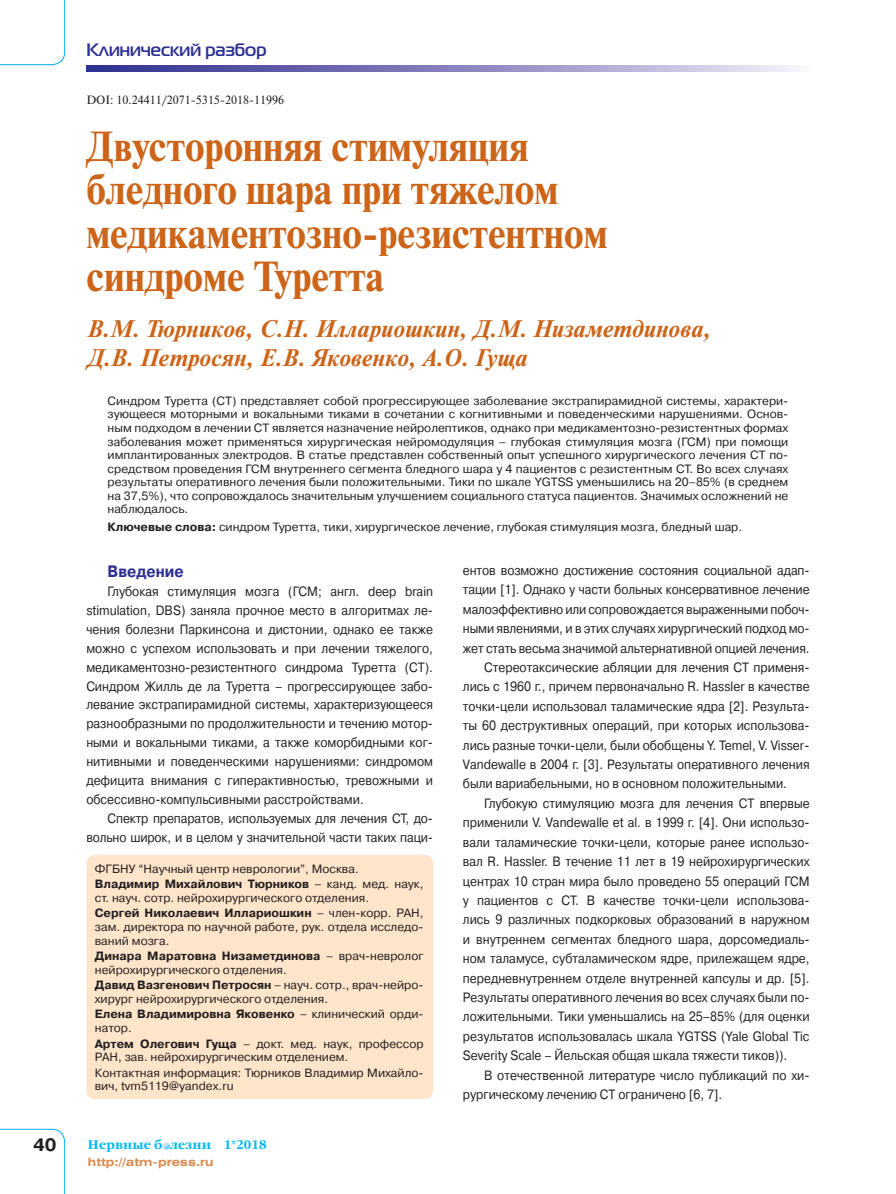
<style>
.page{position:relative;width:896px;height:1194px;background:#fff}
.page>*{position:absolute;margin:0;border:0;box-sizing:border-box;transform-origin:0 0}
.t1{font:700 42px/43.5px "Newton C";color:#cc6519;scale:.93 1}
.t2{font:italic 700 24px/28.8px "Newton C";letter-spacing:.01em;color:#cc6519}
.t3{font:700 18px "Magistral C";color:#2e3092}
.t4{font:700 18px "Pragmatica C";color:#231f20}
.t5{font:700 16.5px "Pragmatica C";color:#2e3092;scale:.9 1}
.t6{font:13.5px/18.9px "Pragmatica C";color:#231f20;text-align:justify;scale:.9 1}
.t7{font:700 12.45px "Garamond C";letter-spacing:.01em;color:#00b9f2}
.t8{font:12px/13.5px "Pragmatica C";color:#231f20}
.t9{font:700 12px/13.5px "Pragmatica C";color:#231f20}
.t10{font:12px "Newton C";color:#231f20}
.t11{font:700 11.25px "Helios Ext C";color:#da8b51}
.s1{font-weight:700}
.s2{font-weight:400}
</style>
<div class="page">
<svg style="left:163px;top:1142px;width:7px;height:7px"></svg>
<svg style="left:0;top:0;width:65px;height:65px"></svg>
<svg style="left:0;top:1128px;width:65px;height:65px"></svg>
<svg style="left:86px;top:65px;width:710px;height:6px"></svg>
<div style="left:86px;top:854px;width:347px;height:244px;background:#ffe5ca;border-radius:9px"></div>
<h3 class="t4" style="left:33px;top:1138px;width:25px">40</h3>
<h3 class="t3" style="left:86px;top:43px;width:181px">Клинический разбор</h3>
<p class="t10" style="left:86px;top:96px;width:199px">DOI: 10.24411/2071-5315-2018-11996</p>
<h1 class="t1" style="left:86px;top:128px;width:562px">Двусторонняя стимуляция бледного шара при тяжелом медикаментозно-резистентном синдроме Туретта</h1>
<h2 class="t2" style="left:86px;top:316px;width:625px">В.М. Тюрников, С.Н. Иллариошкин, Д.М. Низаметдинова,<br>Д.В. Петросян, Е.В. Яковенко, А.О. Гуща</h2>
<p class="t8" style="left:108px;top:395px;width:682px;text-align:justify">Синдром Туретта (СТ) представляет собой прогрессирующее заболевание экстрапирамидной системы, характери&shy;зующееся моторными и вокальными тиками в сочетании с когнитивными и поведенческими нарушениями. Основ&shy;ным подходом в лечении СТ является назначение нейролептиков, однако при медикаментозно-резистентных формах заболевания может применяться хирургическая нейромодуляция – глубокая стимуляция мозга (ГСМ) при помощи имплантированных электродов. В статье представлен собственный опыт успешного хирургического лечения СТ по&shy;средством проведения ГСМ внутреннего сегмента бледного шара у 4 пациентов с резистентным СТ. Во всех случаях результаты оперативного лечения были положительными. Тики по шкале YGTSS уменьшились на 20–85% (в среднем на 37,5%), что сопровождалось значительным улучшением социального статуса пациентов. Значимых осложнений не наблюдалось.</p>
<p class="t8" style="left:108px;top:521px;width:636px"><span class="s1">Ключевые слова:</span> синдром Туретта, тики, хирургическое лечение, глубокая стимуляция мозга, бледный шар.</p>
<p class="t5" style="left:108px;top:565px;width:86px">Введение</p>
<p class="t6" style="left:86px;top:583px;width:387px;text-indent:21px">Глубокая стимуляция мозга (ГСМ; англ. deep brain stimulation, DBS) заняла прочное место в алгоритмах ле&shy;чения болезни Паркинсона и дистонии, однако ее также можно с успехом использовать и при лечении тяжелого, медикаментозно-резистентного синдрома Туретта (СТ).<br>Синдром Жилль де ла Туретта – прогрессирующее забо&shy;левание экстрапирамидной системы, характеризующееся разнообразными по продолжительности и течению мотор&shy;ными и вокальными тиками, а также коморбидными ког&shy;нитивными и поведенческими нарушениями: синдромом дефицита внимания с гиперактивностью, тревожными и обсессивно-компульсивными расстройствами.</p>
<p class="t6" style="left:86px;top:810px;width:387px;text-align:right">Спектр препаратов, используемых для лечения СТ, до&shy;вольно широк, и в целом у значительной части таких паци-</p>
<p class="t8" style="left:95px;top:861px;width:330px;line-height:15.6px">ФГБНУ “Научный центр неврологии”, Москва.<br><span class="s1">Владимир Михайлович Тюрников</span> – канд. мед. наук,</p>
<p class="t8" style="left:95px;top:890px;width:330px;line-height:15.6px">ст. науч. сотр. нейрохирургического отделения.<br><span class="s1">Сергей Николаевич Иллариошкин</span> – член-корр. РАН,</p>
<p class="t8" style="left:95px;top:921px;width:330px">зам. директора по научной работе, рук. отдела исследо&shy;ваний мозга.</p>
<p class="t8" style="left:95px;top:950px;width:330px"><span class="s1">Динара Маратовна Низаметдинова</span> – врач-невролог нейрохирургического отделения.</p>
<p class="t8" style="left:95px;top:979px;width:330px"><span class="s1">Давид Вазгенович Петросян</span> – науч. сотр., врач-ней ро&shy;хирург нейрохирургического отделения.</p>
<p class="t9" style="left:95px;top:1008px;width:330px">Елена Владимировна Яковенко <span class="s2">– клинический орди&shy;натор.</span></p>
<p class="t8" style="left:95px;top:1037px;width:330px"><span class="s1">Артем Олегович Гуща</span> – докт. мед. наук, профессор<br>РАН, зав. нейрохирургическим отделением.</p>
<p class="t8" style="left:95px;top:1066px;width:330px">Контактная информация: Тюрников Владимир Михайло&shy;вич, tvm5119@yandex.ru</p>
<p class="t7" style="left:88px;top:1137px;width:180px">Нервные б лезни 1*2018</p>
<p class="t11" style="left:88px;top:1156px;width:127px">http://atm-press.ru</p>
<p class="t6" style="left:463px;top:562px;width:387px">ентов возможно достижение состояния социальной адап-</p>
<p class="t6" style="left:463px;top:581px;width:387px">тации [1]. Однако у части больных консервативное лечение</p>
<p class="t6" style="left:463px;top:601px;width:387px">малоэффективно или сопровождается выраженными побоч-</p>
<p class="t6" style="left:463px;top:620px;width:387px">ными явлениями, и в этих случаях хирургический подход мо-</p>
<p class="t6" style="left:463px;top:639px;width:387px">жет стать весьма значимой альтернативной опцией лечения.</p>
<p class="t6" style="left:484px;top:659px;width:363px">Стереотаксические абляции для лечения СТ применя-</p>
<p class="t6" style="left:463px;top:678px;width:387px">лись с 1960 г., причем первоначально R. Hassler в качестве</p>
<p class="t6" style="left:463px;top:698px;width:387px">точки-цели использовал таламические ядра [2]. Результа-</p>
<p class="t6" style="left:463px;top:717px;width:387px">ты 60 деструктивных операций, при которых использова-</p>
<p class="t6" style="left:463px;top:736px;width:386px">лись разные точки-цели, были обобщены Y. Temel, V. Visser-</p>
<p class="t6" style="left:463px;top:756px;width:387px">Vandewalle в 2004 г. [3]. Результаты оперативного лечения</p>
<p class="t6" style="left:463px;top:775px;width:361px">были вариабельными, но в основном положительными.</p>
<p class="t6" style="left:484px;top:795px;width:363px">Глубокую стимуляцию мозга для лечения СТ впервые</p>
<p class="t6" style="left:463px;top:814px;width:387px">применили V. Vandewalle et al. в 1999 г. [4]. Они использо-</p>
<p class="t6" style="left:463px;top:833px;width:387px">вали таламические точки-цели, которые ранее использо-</p>
<p class="t6" style="left:463px;top:853px;width:387px">вал R. Hassler. В течение 11 лет в 19 нейрохирургических</p>
<p class="t6" style="left:463px;top:872px;width:387px">центрах 10 стран мира было проведено 55 операций ГСМ</p>
<p class="t6" style="left:463px;top:892px;width:387px">у пациентов с СТ. В качестве точки-цели использова-</p>
<p class="t6" style="left:463px;top:911px;width:387px">лись 9 различных подкорковых образований в наружном</p>
<p class="t6" style="left:463px;top:930px;width:387px">и внут реннем сегментах бледного шара, дорсомедиаль-</p>
<p class="t6" style="left:463px;top:950px;width:387px">ном таламусе, субталамическом ядре, прилежащем ядре,</p>
<p class="t6" style="left:463px;top:969px;width:387px">передневнутреннем отделе внутренней капсулы и др. [5].</p>
<p class="t6" style="left:463px;top:989px;width:387px">Результаты оперативного лечения во всех случаях были по-</p>
<p class="t6" style="left:463px;top:1008px;width:387px">ложительными. Тики уменьшались на 25–85% (для оценки</p>
<p class="t6" style="left:463px;top:1027px;width:387px">результатов использовалась шкала YGTSS (Yale Global Tic</p>
<p class="t6" style="left:463px;top:1047px;width:362px">Severity Scale – Йельская общая шкала тяжести тиков)).</p>
<p class="t6" style="left:484px;top:1066px;width:363px">В отечественной литературе число публикаций по хи-</p>
<p class="t6" style="left:463px;top:1086px;width:290px">рургическому лечению СТ ограничено [6, 7].</p>
</div>
